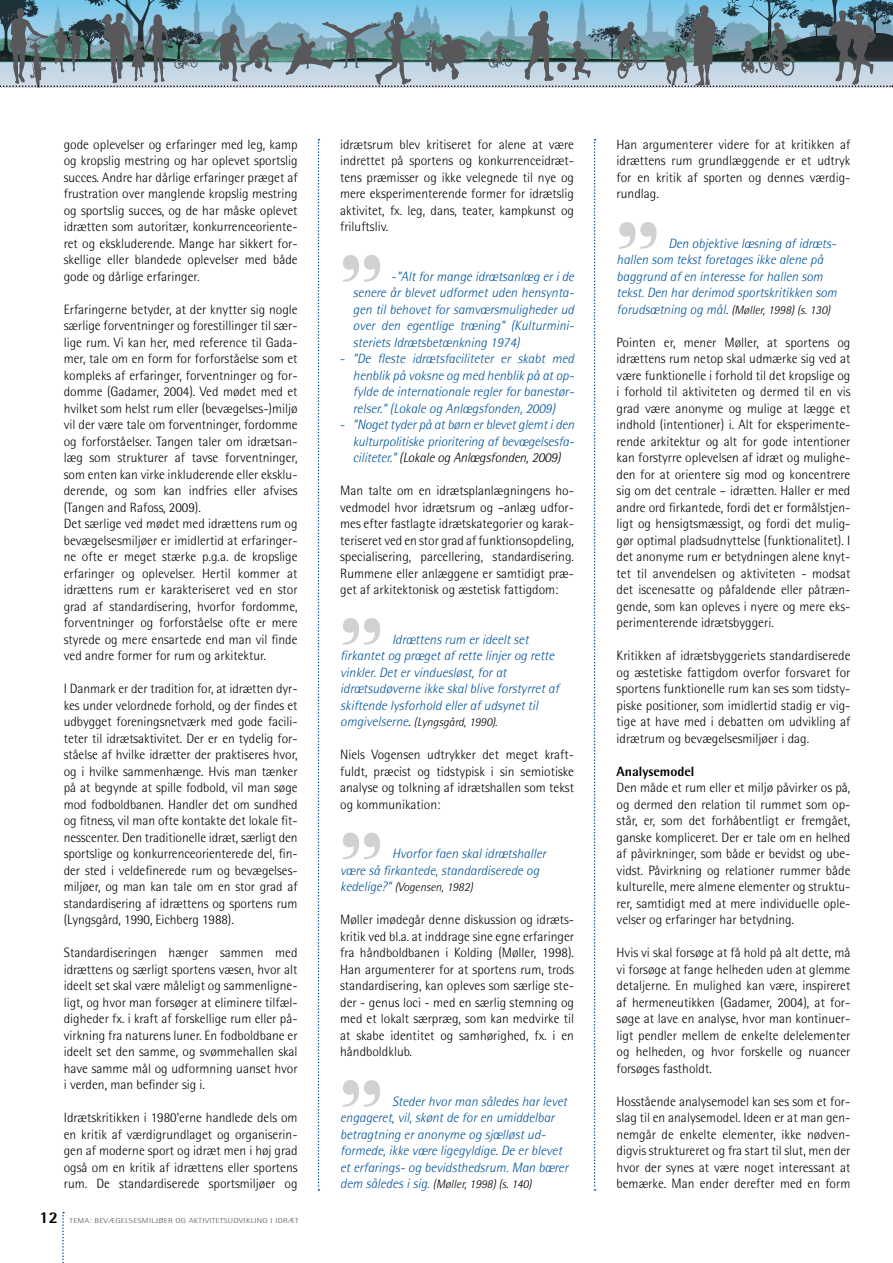
<style>
.page{position:relative;width:893px;height:1263px;background:#fff}
.page>*{position:absolute;margin:0;border:0;box-sizing:border-box;transform-origin:0 0}
.t1{font:135px "Modern";color:#d0d1d2}
.t2{font:800 16.5px "Rotis Semi Sans Std";color:#000}
.t3{font:300 13.5px/16.5px "Rotis Semi Sans Std";color:#000;text-align:justify}
.t4{font:italic 300 13.5px/16.5px "Rotis Semi Sans Std";color:#00539b}
.t5{font:800 13.5px "Rotis Semi Sans Std";color:#000}
.t6{font:italic 300 12px "Rotis Semi Sans Std";color:#000}
.t7{font:300 7.2px "Rotis Semi Sans Std";letter-spacing:.025em;color:#58585a;scale:1.25 1}
.s1{font-style:normal}
.s2{color:#000}
.s3{font-size:13.5px;color:#00539b}
.s4{font-size:13.5px}
</style>
<div class="page">
<svg style="left:62px;top:1212px;width:2px;height:51px"></svg>
<svg style="left:318px;top:139px;width:1px;height:1052px"></svg>
<svg style="left:594px;top:139px;width:2px;height:1052px"></svg>
<svg style="left:0;top:0;width:893px;height:87px;background:#7c9daa"></svg>
<p class="t3" style="left:64px;top:136px;width:235px">gode oplevelser og erfaringer med leg, kamp og kropslig mestring og har oplevet sportslig succes. Andre har dårlige erfaringer præget af frustration over manglende kropslig mestring og sportslig succes, og de har måske oplevet idrætten som autoritær, konkurrenceoriente&shy;ret og ekskluderende. Mange har sikkert for&shy;skellige eller blandede oplevelser med både gode og dårlige erfaringer.</p>
<p class="t3" style="left:64px;top:301px;width:235px;text-align:left">Erfaringerne betyder, at der knytter sig nogle særlige forventninger og forestillinger til sær&shy;lige rum. Vi kan her, med reference til Gada&shy;mer, tale om en form for forforståelse som et kompleks af erfaringer, forventninger og for&shy;domme (Gadamer, 2004). Ved mødet med et hvilket som helst rum eller (bevægelses-)miljø vil der være tale om forventninger, fordomme og forforståelser. Tangen taler om idrætsan&shy;læg som strukturer af tavse forventninger, som enten kan virke inkluderende eller eksklu&shy;derende, og som kan indfries eller afvises (Tangen and Rafoss, 2009).<br>Det særlige ved mødet med idrættens rum og bevægelsesmiljøer er imidlertid at erfaringer&shy;ne ofte er meget stærke p.g.a. de kropslige erfaringer og oplevelser. Hertil kommer at idrættens rum er karakteriseret ved en stor grad af standardisering, hvorfor fordomme, forventninger og forforståelse ofte er mere styrede og mere ensartede end man vil finde ved andre former for rum og arkitektur.</p>
<p class="t3" style="left:64px;top:680px;width:235px">I Danmark er der tradition for, at idrætten dyr&shy;kes under velordnede forhold, og der findes et udbygget foreningsnetværk med gode facili&shy;teter til idrætsaktivitet. Der er en tydelig for&shy;ståelse af hvilke idrætter der praktiseres hvor, og i hvilke sammenhænge. Hvis man tænker på at begynde at spille fodbold, vil man søge mod fodboldbanen. Handler det om sundhed og fitness, vil man ofte kontakte det lokale fit&shy;nesscenter. Den traditionelle idræt, særligt den sportslige og konkurrenceorienterede del, fin&shy;der sted i veldefinerede rum og bevægelses&shy;miljøer, og man kan tale om en stor grad af standardisering af idrættens og sportens rum (Lyngsgård, 1990, Eichberg 1988).</p>
<p class="t3" style="left:64px;top:944px;width:235px">Standardiseringen hænger sammen med idrættens og særligt sportens væsen, hvor alt ideelt set skal være måleligt og sammenligne&shy;ligt, og hvor man forsøger at eliminere tilfæl&shy;digheder fx. i kraft af forskellige rum eller på&shy;virkning fra naturens luner. En fodboldbane er ideelt set den samme, og svømmehallen skal have samme mål og udformning uanset hvor i verden, man befinder sig i.</p>
<p class="t3" style="left:64px;top:1109px;width:235px">Idrætskritikken i 1980’erne handlede dels om en kritik af værdigrundlaget og organiserin&shy;gen af moderne sport og idræt men i høj grad også om en kritik af idrættens eller sportens rum. De standardiserede sportsmiljøer og</p>
<p class="t2" style="left:40px;top:1207px;width:20px">12</p>
<p class="t7" style="left:70px;top:1217px;width:5px">TEM</p>
<p class="t7" style="left:85px;top:1217px;width:17px">A: BEVÆGE</p>
<p class="t7" style="left:125px;top:1217px;width:29px">LSESM ILJØER</p>
<p class="t7" style="left:175px;top:1217px;width:47px">OG AKTIVITETSUDV</p>
<p class="t7" style="left:244px;top:1217px;width:33px">IKLING I IDRÆT</p>
<p class="t3" style="left:340px;top:136px;width:235px">idrætsrum blev kritiseret for alene at være indrettet på sportens og konkurrenceidræt&shy;tens præmisser og ikke velegnede til nye og mere eksperimenterende former for idrætslig aktivitet, fx. leg, dans, teater, kampkunst og friluftsliv.</p>
<h1 class="t1" style="left:340px;top:252px;width:44px">’’</h1>
<p class="t4" style="left:353px;top:268px;width:223px;text-align:justify;text-indent:39px"><span class="s1">-</span>”Alt for mange idrætsanlæg er i de senere år blevet udformet uden hensynta&shy;gen til behovet for samværsmuligheder ud over den egentlige træning” (Kulturmini&shy;steriets Idrætsbetænkning 1974)</p>
<p class="t4" style="left:353px;top:350px;width:223px;text-align:justify;text-indent:-13px"><span class="s1">-</span> ”De fleste idrætsfaciliteter er skabt med henblik på voksne og med henblik på at op&shy;fylde de internationale regler for banestør&shy;relser.” (Lokale og Anlægsfonden, 2009)</p>
<p class="t4" style="left:353px;top:416px;width:223px;text-align:justify;text-indent:-13px"><span class="s1">-</span> ”Noget tyder på at børn er blevet glemt i den kulturpolitiske prioritering af bevægelsesfa&shy;ciliteter.” <span class="s2">(Lokale og Anlægsfonden, 2009)</span></p>
<p class="t3" style="left:340px;top:482px;width:235px">Man talte om en idrætsplanlægningens ho&shy;vedmodel hvor idrætsrum og –anlæg udfor&shy;mes efter fastlagte idrætskategorier og karak&shy;teriseret ved en stor grad af funktionsopdeling, specialisering, parcellering, standardisering.<br>Rummene eller anlæggene er samtidigt præ&shy;get af arkitektonisk og æstetisk fattigdom:</p>
<h1 class="t1" style="left:340px;top:615px;width:44px">’’</h1>
<p class="t4" style="left:340px;top:631px;width:220px;text-indent:52px">Idrættens rum er ideelt set firkantet og præget af rette linjer og rette vinkler. Det er vinduesløst, for at idrætsudøverne ikke skal blive forstyrret af skiftende lysforhold eller af udsynet til</p>
<p class="t6" style="left:340px;top:715px;width:159px"><span class="s3">omgivelserne</span><span class="s4">.</span> (Lyngsgård, 1990).</p>
<p class="t3" style="left:340px;top:746px;width:235px">N iels Vogensen udtrykker det meget kraft&shy;fuldt, præcist og tidstypisk i sin semiotiske analyse og tolkning af idrætshallen som tekst og kommunikation:</p>
<h1 class="t1" style="left:340px;top:829px;width:44px">’’</h1>
<p class="t4" style="left:340px;top:845px;width:207px;text-indent:52px">Hvorfor faen skal idrætshaller være så firkantede, standardiserede og</p>
<p class="t6" style="left:340px;top:880px;width:134px"><span class="s3">kedelige?”</span> (Vogensen, 1982)</p>
<p class="t3" style="left:340px;top:911px;width:235px">Møller imødegår denne diskussion og idræts&shy;kritik ved bl.a. at inddrage sine egne erfaringer fra håndboldbanen i Kolding (Møller, 1998).<br>Han argumenterer for at sportens rum, trods standardisering, kan opleves som særlige ste&shy;der - genus loci - med en særlig stemning og med et lokalt særpræg, som kan medvirke til at skabe identitet og samhørighed, fx. i en håndboldklub.</p>
<h1 class="t1" style="left:340px;top:1077px;width:44px">’’</h1>
<p class="t4" style="left:340px;top:1093px;width:230px;text-indent:52px">Steder hvor man således har levet engageret, vil, skønt de for en umiddelbar betragtning er anonyme og sjælløst ud&shy;formede, ikke være ligegyldige. De er blevet et erfarings- og bevidsthedsrum. Man bærer</p>
<p class="t6" style="left:340px;top:1177px;width:193px"><span class="s3">dem således i sig.</span> (Møller, 1998) (s. 140)</p>
<p class="t3" style="left:617px;top:136px;width:235px">Han argumenterer videre for at kritikken af idrættens rum grundlæggende er et udtryk for en kritik af sporten og dennes værdig&shy;rundlag.</p>
<h1 class="t1" style="left:617px;top:219px;width:44px">’’</h1>
<p class="t4" style="left:617px;top:235px;width:222px;text-indent:52px">Den objektive læsning af idræts&shy;hallen som tekst foretages ikke alene på baggrund af en interesse for hallen som tekst. Den har derimod sportskritikken som</p>
<p class="t6" style="left:617px;top:303px;width:215px"><span class="s3">forudsætning og mål</span><span class="s4">.</span> (Møller, 1998) (s. 130)</p>
<p class="t3" style="left:617px;top:334px;width:235px">Pointen er, mener Møller, at sportens og idrættens rum netop skal udmærke sig ved at være funktionelle i forhold til det kropslige og i forhold til aktiviteten og dermed til en vis grad være anonyme og mulige at lægge et indhold (intentioner) i. Alt for eksperimente&shy;rende arkitektur og alt for gode intentioner kan forstyrre oplevelsen af idræt og mulighe&shy;den for at orientere sig mod og koncentrere sig om det centrale – idrætten. Haller er med andre ord firkantede, fordi det er formålstjen&shy;ligt og hensigtsmæssigt, og fordi det mulig&shy;gør optimal pladsudnyttelse (funktionalitet). I det anonyme rum er betydningen alene knyt&shy;tet til anvendelsen og aktiviteten - modsat det iscenesatte og påfaldende eller påtræn&shy;gende, som kan opleves i nyere og mere eks&shy;perimenterende idrætsbyggeri.</p>
<p class="t3" style="left:617px;top:647px;width:235px">Kritikken af idrætsbyggeriets standardiserede og æstetiske fattigdom overfor forsvaret for sportens funktionelle rum kan ses som tidsty&shy;piske positioner, som imidlertid stadig er vig&shy;tige at have med i debatten om udvikling af idrætrum og bevægelsesmiljøer i dag.</p>
<p class="t5" style="left:617px;top:763px;width:79px">Analysemodel</p>
<p class="t3" style="left:617px;top:779px;width:235px">Den måde et rum eller et miljø påvirker os på, og dermed den relation til rummet som op&shy;står, er, som det forhåbentligt er fremgået, ganske kompliceret. Der er tale om en helhed af påvirkninger, som både er bevidst og ube&shy;vidst. Påvirkning og relationer rummer både kulturelle, mere almene elementer og struktu&shy;rer, samtidigt med at mere individuelle ople&shy;velser og erfaringer har betydning.</p>
<p class="t3" style="left:617px;top:944px;width:235px">Hvis vi skal forsøge at få hold på alt dette, må vi forsøge at fange helheden uden at glemme detaljerne. En mulighed kan være, inspireret af hermeneutikken (Gadamer, 2004), at for&shy;søge at lave en analyse, hvor man kontinuer&shy;ligt pendler mellem de enkelte delelementer og helheden, og hvor forskelle og nuancer forsøges fastholdt.</p>
<p class="t3" style="left:617px;top:1093px;width:235px">Hosstående analysemodel kan ses som et for&shy;slag til en analysemodel. Ideen er at man gen&shy;nemgår de enkelte elementer, ikke nødven&shy;digvis struktureret og fra start til slut, men der hvor der synes at være noget interessant at bemærke. Man ender derefter med en form</p>
</div>
